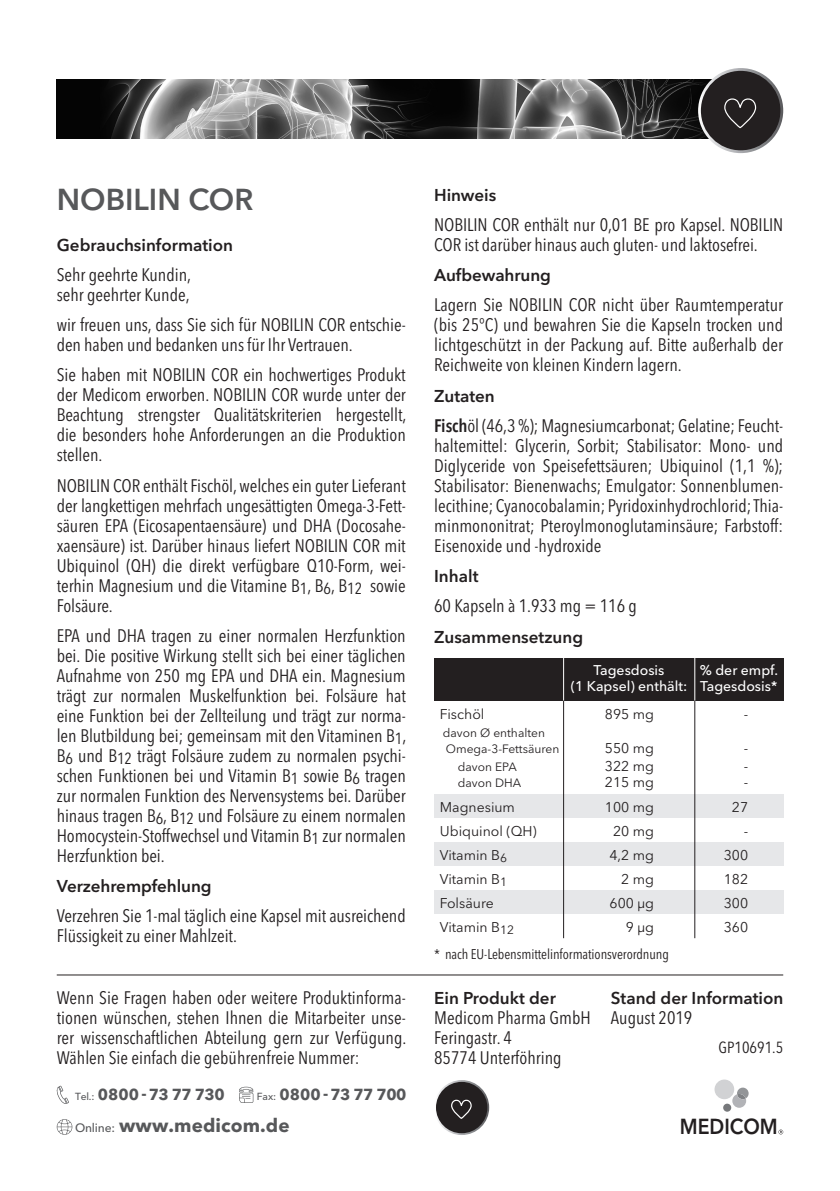
<style>
.page{position:relative;width:840px;height:1191px;background:#fff}
.page>*{position:absolute;margin:0;border:0;box-sizing:border-box;transform-origin:0 0}
.t1{font:600 30px "Avenir Next LT Pro";color:#57585a}
.t2{font:600 21.6px "Avenir Next LT Pro";color:#231f20;scale:.9 1}
.t3{font:700 18.8px "Avenir Next LT Pro";letter-spacing:.005em;color:#57585a}
.Texto_Avenir_9pt__10{font:condensed 18px/20px "Avenir Next LT Pro";letter-spacing:-.005em;color:#231f20;text-align:justify}
.Texto_Avenir_9pt__12{font:condensed 18px/20px "Avenir Next LT Pro";letter-spacing:-.005em;color:#231f20}
.Texto_Avenir_9pt__10-2{font:600 17px "Avenir Next LT Pro";color:#231f20}
.Texto_Avenir_9pt__12-2{font:600 17px "Avenir Next LT Pro";color:#231f20}
.Texto_Avenir_9pt__10-3{font:condensed 16px "Avenir Next LT Pro";color:#231f20}
.t4{font:700 15.8px "Avenir Next LT Pro";letter-spacing:-.03em;color:#57585a}
.t5{font:14px "Avenir Next LT Pro";color:#231f20}
.t6{font:500 14px/16px "Avenir Next LT Pro";color:#fff;text-align:center}
.Texto_Avenir_9pt__12-3{font:condensed 14px "Avenir Next LT Pro";letter-spacing:-.005em;color:#231f20}
.t7{font:12px "Avenir Next LT Pro";color:#231f20}
.s1{font-weight:500;font-size:10.2px}
.s2{font-weight:500;font-size:12px}
.s3{font-weight:600}
</style>
<div class="page">
<img style="left:57px;top:79px;width:653px;height:60px">
<svg style="left:697px;top:68px;width:85px;height:85px"></svg>
<div style="left:700px;top:71px;width:80px;height:79px;background:#231f20;border-radius:50%"></div>
<svg style="left:724px;top:98px;width:32px;height:31px"></svg>
<div style="left:434px;top:794px;width:348px;height:24px;background:#e6e7e9"></div>
<div style="left:434px;top:890px;width:348px;height:24px;background:#e6e7e9"></div>
<div style="left:434px;top:842px;width:348px;height:24px;background:#e6e7e9"></div>
<div style="left:434px;top:657px;width:348px;height:43px;background:#231f20"></div>
<hr style="left:563px;top:700px;width:1px;height:238px;background:#231f20">
<hr style="left:563px;top:657px;width:1px;height:43px;background:#fff">
<hr style="left:694px;top:700px;width:1px;height:238px;background:#231f20">
<hr style="left:694px;top:657px;width:1px;height:43px;background:#fff">
<hr style="left:57px;top:974px;width:725px;height:1px;background:#231f20">
<svg style="left:778px;top:1129px;width:4px;height:5px"></svg>
<svg style="left:722px;top:1103px;width:8px;height:8px"></svg>
<div style="left:714px;top:1079px;width:19px;height:20px;background:#d1d2d4;border-radius:50%"></div>
<svg style="left:732px;top:1087px;width:16px;height:20px"></svg>
<svg style="left:434px;top:1080px;width:55px;height:55px"></svg>
<div style="left:436px;top:1081px;width:51px;height:52px;background:#231f20;border-radius:50%"></div>
<svg style="left:451px;top:1099px;width:20px;height:20px"></svg>
<svg style="left:56px;top:1085px;width:13px;height:19px"></svg>
<svg style="left:57px;top:1119px;width:15px;height:15px"></svg>
<svg style="left:239px;top:1086px;width:14px;height:17px"></svg>
<p class="t1" style="left:57px;top:181px;width:198px">NOBILIN COR</p>
<p class="Texto_Avenir_9pt__10-2" style="left:57px;top:234px;width:178px">Gebrauchsinformation</p>
<p class="Texto_Avenir_9pt__10" style="left:57px;top:264px;width:136px">Sehr geehrte Kundin, sehr geehrter Kunde,</p>
<p class="Texto_Avenir_9pt__10" style="left:57px;top:315px;width:350px">wir freuen uns, dass Sie sich für NOBILIN COR entschie&shy;den haben und bedanken uns für Ihr Vertrauen.</p>
<p class="Texto_Avenir_9pt__10" style="left:57px;top:365px;width:351px">Sie haben mit NOBILIN COR ein hochwertiges Produkt der Medicom erworben. NOBILIN COR wurde unter der Beachtung strengster Qualitätskriterien hergestellt, die besonders hohe Anforderungen an die Produktion stellen.</p>
<p class="Texto_Avenir_9pt__10" style="left:57px;top:475px;width:350px">NOBILIN COR enthält Fischöl, welches ein guter Lieferant der langkettigen mehrfach ungesättigten Omega-3-Fett&shy;säuren EPA (Eicosapentaensäure) und DHA (Docosahe&shy;xaensäure) ist. Darüber hinaus liefert NOBILIN COR mit Ubiquinol (QH) die direkt verfügbare Q10-Form, wei&shy;terhin Magnesium und die Vitamine B<sub>1</sub>, B<sub>6</sub>, B<sub>12</sub> sowie Folsäure.</p>
<p class="Texto_Avenir_9pt__10" style="left:57px;top:625px;width:351px">EPA und DHA tragen zu einer normalen Herzfunktion bei. Die positive Wirkung stellt sich bei einer täglichen Aufnahme von 250 mg EPA und DHA ein. Magnesium trägt zur normalen Muskelfunktion bei. Folsäure hat eine Funktion bei der Zellteilung und trägt zur norma&shy;len Blutbildung bei; gemeinsam mit den Vitaminen B<sub>1</sub>, B<sub>6</sub> und B<sub>12</sub> trägt Folsäure zudem zu normalen psychi&shy;schen Funktionen bei und Vitamin B<sub>1</sub> sowie B<sub>6</sub> tragen zur normalen Funktion des Nervensystems bei. Darüber hinaus tragen B<sub>6</sub>, B<sub>12</sub> und Folsäure zu einem normalen Homocystein-Stoffwechsel und Vitamin B<sub>1</sub> zur normalen Herzfunktion bei.</p>
<p class="Texto_Avenir_9pt__10-2" style="left:57px;top:876px;width:156px">Verzehrempfehlung</p>
<p class="Texto_Avenir_9pt__10" style="left:57px;top:906px;width:350px">Verzehren Sie 1-mal täglich eine Kapsel mit ausreichend<br>Flüssigkeit zu einer Mahlzeit.</p>
<p class="Texto_Avenir_9pt__10" style="left:57px;top:988px;width:351px">Wenn Sie Fragen haben oder weitere Produktinforma&shy;tionen wünschen, stehen Ihnen die Mitarbeiter unse&shy;rer wissenschaftlichen Abteilung gern zur Verfügung.<br>Wählen Sie einfach die gebührenfreie Nummer:</p>
<p class="t4" style="left:75px;top:1085px;width:151px"><span class="s1">Tel.:</span> 0800 -73 77 730</p>
<p class="t3" style="left:75px;top:1113px;width:216px"><span class="s2">Online:</span> www.medicom.de</p>
<p class="t4" style="left:257px;top:1085px;width:151px"><span class="s1">Fax:</span> 0800 -73 77 700</p>
<p class="Texto_Avenir_9pt__10-2" style="left:434px;top:184px;width:64px">Hinweis</p>
<p class="Texto_Avenir_9pt__12" style="left:434px;top:215px;width:350px">NOBILIN COR enthält nur 0,01 BE pro Kapsel. NOBILIN<br>COR ist darüber hinaus auch gluten- und laktosefrei.</p>
<p class="Texto_Avenir_9pt__10-2" style="left:434px;top:265px;width:118px">Aufbewahrung</p>
<p class="Texto_Avenir_9pt__12" style="left:434px;top:295px;width:350px;text-align:justify">Lagern Sie NOBILIN COR nicht über Raumtemperatur (bis 25°C) und bewahren Sie die Kapseln trocken und lichtgeschützt in der Packung auf. Bitte außerhalb der Reichweite von kleinen Kindern lagern.</p>
<p class="Texto_Avenir_9pt__12-2" style="left:434px;top:385px;width:62px">Zutaten</p>
<p class="Texto_Avenir_9pt__10" style="left:434px;top:415px;width:350px"><span class="s3">Fisch</span>öl (46,3 %); Magnesiumcarbonat; Gelatine; Feucht&shy;haltemittel: Glycerin, Sorbit; Stabilisator: Mono- und Diglyceride von Speisefettsäuren; Ubiquinol (1,1 %); Stabilisator: Bienenwachs; Emulgator: Sonnenblumen&shy;lecithine; Cyanocobalamin; Pyridoxinhydrochlorid; Thia&shy;minmononitrat; Pteroylmonoglutaminsäure; Farbstoff:<br>Eisenoxide und -hydroxide</p>
<p class="Texto_Avenir_9pt__10-2" style="left:434px;top:566px;width:46px">Inhalt</p>
<p class="Texto_Avenir_9pt__10" style="left:434px;top:596px;width:204px">60 Kapseln à 1.933 mg = 116 g</p>
<p class="Texto_Avenir_9pt__10-2" style="left:434px;top:626px;width:150px">Zusammensetzung</p>
<p class="t6" style="left:570px;top:662px;width:118px">Tagesdosis<br>(1 Kapsel) enthält:</p>
<p class="t6" style="left:699px;top:662px;width:80px;text-align:left">% der empf.<br>Tagesdosis*</p>
<p class="t5" style="left:439px;top:706px;width:46px">Fischöl</p>
<p class="t5" style="left:604px;top:706px;width:51px">895 mg</p>
<p class="t5" style="left:743px;top:706px;width:6px">-</p>
<p class="t7" style="left:442px;top:726px;width:104px">davon Ø enthalten</p>
<p class="t7" style="left:445px;top:742px;width:115px">Omega-3-Fettsäuren</p>
<p class="t5" style="left:604px;top:740px;width:51px">550 mg</p>
<p class="t5" style="left:743px;top:740px;width:6px">-</p>
<p class="t7" style="left:457px;top:760px;width:60px">davon EPA</p>
<p class="t5" style="left:604px;top:758px;width:51px">322 mg</p>
<p class="t5" style="left:743px;top:758px;width:6px">-</p>
<p class="t7" style="left:457px;top:776px;width:65px">davon DHA</p>
<p class="t5" style="left:604px;top:774px;width:51px">215 mg</p>
<p class="t5" style="left:743px;top:774px;width:6px">-</p>
<p class="t5" style="left:439px;top:798px;width:77px">Magnesium</p>
<p class="t5" style="left:604px;top:798px;width:51px">100 mg</p>
<p class="t5" style="left:731px;top:798px;width:18px">27</p>
<p class="t5" style="left:439px;top:822px;width:98px">Ubiquinol (QH)</p>
<p class="t5" style="left:612px;top:822px;width:42px">20 mg</p>
<p class="t5" style="left:743px;top:822px;width:6px">-</p>
<p class="t5" style="left:439px;top:846px;width:69px">Vitamin B<sub>6</sub></p>
<p class="t5" style="left:609px;top:846px;width:46px">4,2 mg</p>
<p class="t5" style="left:723px;top:846px;width:26px">300</p>
<p class="t5" style="left:439px;top:870px;width:69px">Vitamin B<sub>1</sub></p>
<p class="t5" style="left:621px;top:870px;width:34px">2 mg</p>
<p class="t5" style="left:723px;top:870px;width:26px">182</p>
<p class="t5" style="left:439px;top:894px;width:55px">Folsäure</p>
<p class="t5" style="left:609px;top:894px;width:46px">600 μg</p>
<p class="t5" style="left:723px;top:894px;width:26px">300</p>
<p class="t5" style="left:439px;top:918px;width:76px">Vitamin B<sub>12</sub></p>
<p class="t5" style="left:625px;top:918px;width:30px">9 μg</p>
<p class="t5" style="left:723px;top:918px;width:26px">360</p>
<p class="Texto_Avenir_9pt__12-3" style="left:434px;top:945px;width:236px">* nach EU-Lebensmittelinformationsverordnung</p>
<p class="Texto_Avenir_9pt__10-2" style="left:434px;top:987px;width:123px">Ein Produkt der</p>
<p class="Texto_Avenir_9pt__10" style="left:434px;top:1008px;width:158px;text-align:left">Medicom Pharma GmbH<br>Feringastr. 4<br>85774 Unterföhring</p>
<p class="Texto_Avenir_9pt__10-2" style="left:610px;top:988px;width:174px">Stand der Information</p>
<p class="Texto_Avenir_9pt__10" style="left:610px;top:1008px;width:83px">August 2019</p>
<p class="Texto_Avenir_9pt__10-3" style="left:718px;top:1037px;width:66px">GP10691.5</p>
<p class="t2" style="left:679px;top:1113px;width:110px">MEDICOM</p>
</div>
